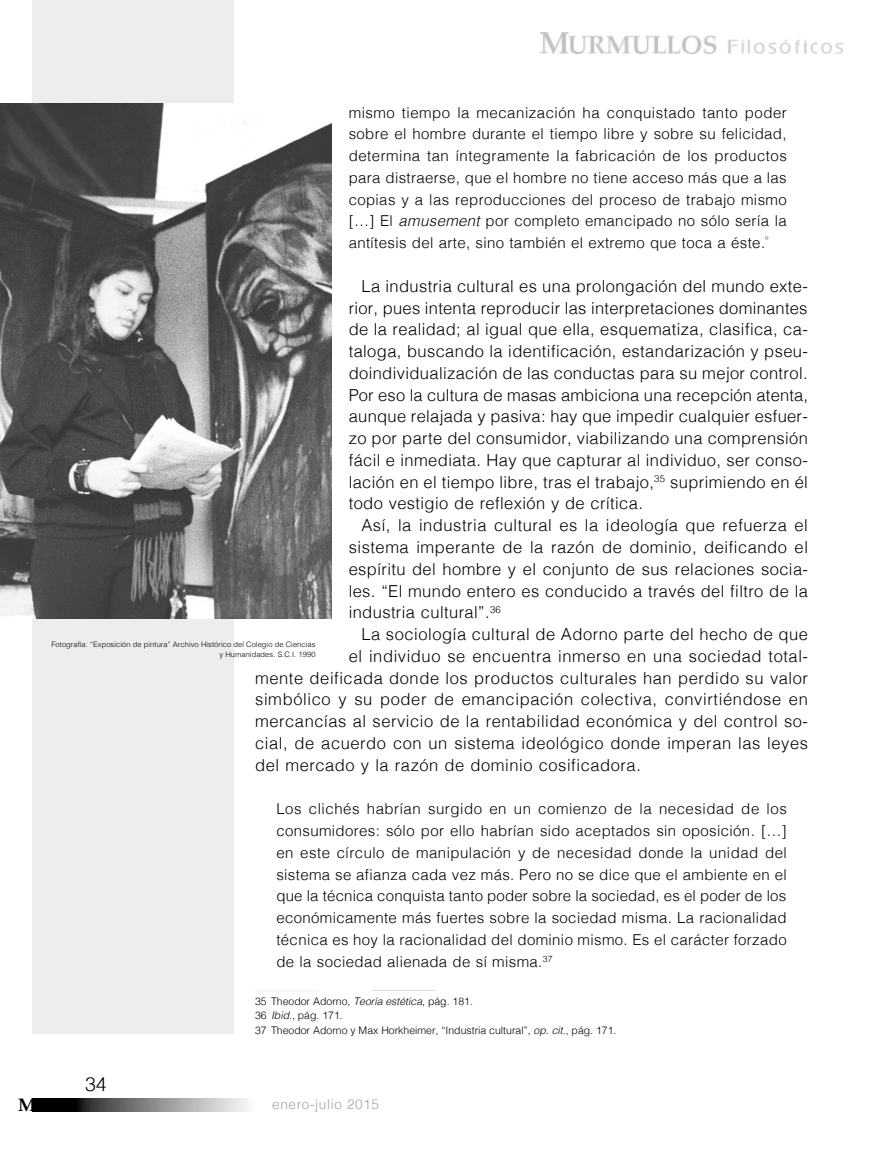
<style>
.page{position:relative;width:893px;height:1149px;background:#fff}
.page>*{position:absolute;margin:0;border:0;box-sizing:border-box;transform-origin:0 0}
.t1{font:300 19.5px "Helvetica";color:#000}
.t2{font:700 18px "Palatino Linotype";color:#000}
.t3{font:300 16.5px/21.8px "Helvetica";letter-spacing:.035em;color:#000;text-align:justify}
.t4{font:300 15px/21.8px "Helvetica";letter-spacing:.025em;color:#000;text-align:justify}
.t5{font:300 13.5px "Helvetica";letter-spacing:.05em;color:#a1a2a4}
.t6{font:300 10.5px/14.2px "Helvetica";color:#000}
.t7{font:300 7.5px/10.5px "Helvetica";letter-spacing:.01em;color:#000;text-align:right}
.s1{font-style:italic}
</style>
<div class="page">
<img style="left:540px;top:32px;width:302px;height:22px">
<svg style="left:33px;top:1098px;width:214px;height:12px;background:#737374"></svg>
<div style="left:33px;top:0;width:201px;height:1033px;background:#eceded"></div>
<hr style="left:372px;top:989px;width:64px;height:1px;background:#d9dadb">
<hr style="left:255px;top:990px;width:64px;height:1px;background:#eceded">
<img style="left:0;top:103px;width:332px;height:515px">
<p class="t4" style="left:349px;top:100px;width:440px">mismo tiempo la mecanización ha conquistado tanto poder sobre el hombre durante el tiempo libre y sobre su felicidad, determina tan íntegramente la fabricación de los productos para distraerse, que el hombre no tiene acceso más que a las copias y a las reproducciones del proceso de trabajo mismo […] El <span class="s1">amusement</span> por completo emancipado no sólo sería la antítesis del arte, sino también el extremo que toca a éste.<sup>º</sup></p>
<p class="t3" style="left:349px;top:274px;width:461px;text-indent:13px">La industria cultural es una prolongación del mundo exte&shy;rior, pues intenta reproducir las interpretaciones dominantes de la realidad; al igual que ella, esquematiza, clasifica, ca&shy;taloga, buscando la identificación, estandarización y pseu&shy;doindividualización de las conductas para su mejor control.<br>Por eso la cultura de masas ambiciona una recepción atenta, aunque relajada y pasiva: hay que impedir cualquier esfuer&shy;zo por parte del consumidor, viabilizando una comprensión fácil e inmediata. Hay que capturar al individuo, ser conso&shy;lación en el tiempo libre, tras el trabajo,<sup>35</sup> suprimiendo en él todo vestigio de reflexión y de crítica.</p>
<p class="t3" style="left:349px;top:513px;width:461px;text-indent:13px">Así, la industria cultural es la ideología que refuerza el sistema imperante de la razón de dominio, deificando el espíritu del hombre y el conjunto de sus relaciones socia&shy;les. “El mundo entero es conducido a través del filtro de la industria cultural”.<sup>36</sup></p>
<p class="t3" style="left:361px;top:622px;width:448px">La sociología cultural de Adorno parte del hecho de que</p>
<p class="t3" style="left:349px;top:643px;width:461px">el individuo se encuentra inmerso en una sociedad total-</p>
<p class="t3" style="left:255px;top:665px;width:554px">mente deificada donde los productos culturales han perdido su valor</p>
<p class="t3" style="left:255px;top:687px;width:554px">simbólico y su poder de emancipación colectiva, convirtiéndose en</p>
<p class="t3" style="left:255px;top:709px;width:554px">mercancías al servicio de la rentabilidad económica y del control so-</p>
<p class="t3" style="left:255px;top:730px;width:554px">cial, de acuerdo con un sistema ideológico donde imperan las leyes</p>
<p class="t3" style="left:255px;top:752px;width:387px">del mercado y la razón de dominio cosificadora.</p>
<p class="t4" style="left:276px;top:796px;width:512px">Los clichés habrían surgido en un comienzo de la necesidad de los consumidores: sólo por ello habrían sido aceptados sin oposición. […] en este círculo de manipulación y de necesidad donde la unidad del sistema se afianza cada vez más. Pero no se dice que el ambiente en el que la técnica conquista tanto poder sobre la sociedad, es el poder de los económicamente más fuertes sobre la sociedad misma. La racionalidad técnica es hoy la racionalidad del dominio mismo. Es el carácter forzado de la sociedad alienada de sí misma.<sup>37</sup></p>
<p class="t6" style="left:255px;top:993px;width:363px">35 Theodor Adorno, <span class="s1">Teoría estética</span>, pág. 181.<br>36 <span class="s1">Ibid</span>., pág. 171.<br>37 Theodor Adorno y Max Horkheimer, “Industria cultural”, <span class="s1">op. cit.</span>, pág. 171.</p>
<p class="t7" style="left:51px;top:638px;width:266px">Fotografía: “Exposición de pintura” Archivo Histórico del Colegio de Ciencias y Humanidades. S.C.I. 1990</p>
<p class="t1" style="left:85px;top:1066px;width:23px">34</p>
<p class="t2" style="left:18px;top:1091px;width:19px">M</p>
<p class="t5" style="left:272px;top:1092px;width:108px">enero-julio 2015</p>
</div>
